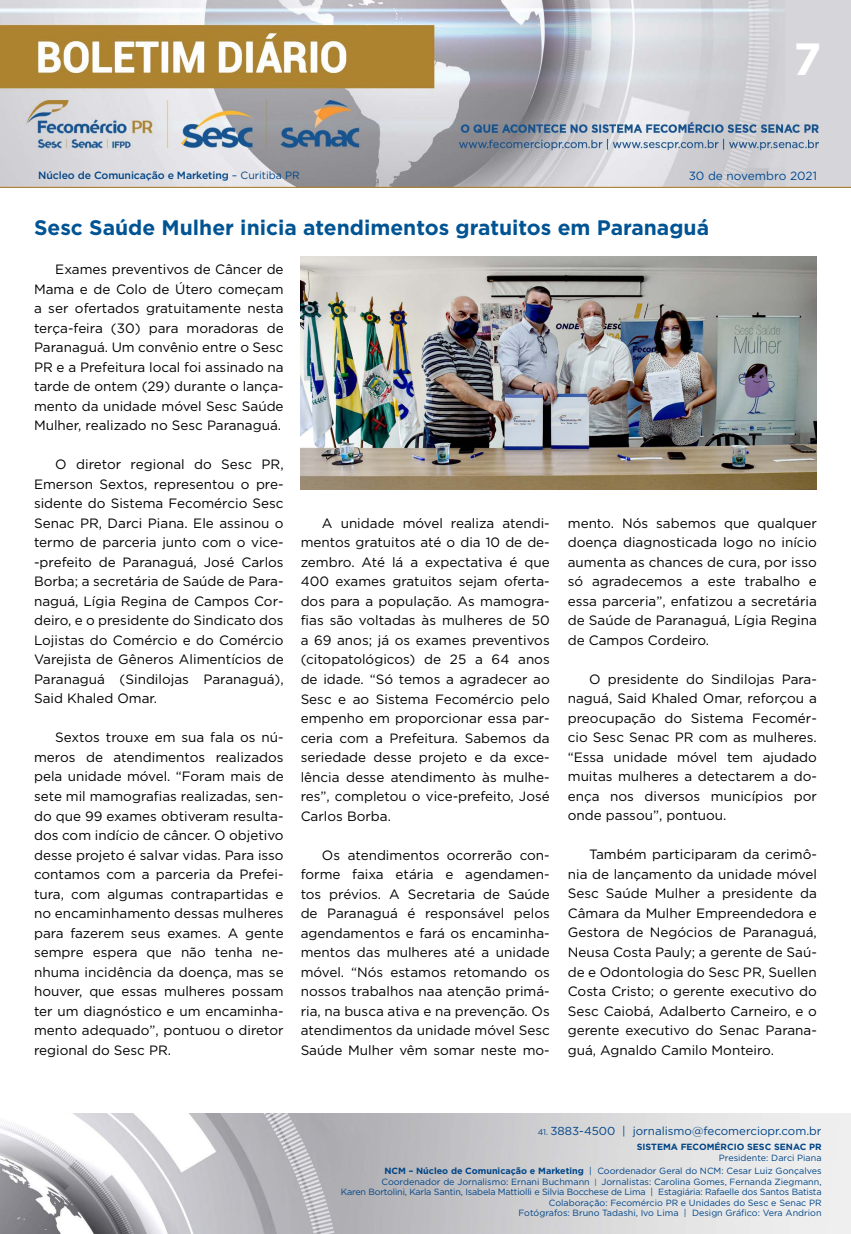
<style>
.page{position:relative;width:851px;height:1234px;background:#fff}
.page>*{position:absolute;margin:0;border:0;box-sizing:border-box;transform-origin:0 0}
.t1{font:700 45px "Gotham";color:#fff}
.t2{font:700 21px "Gotham";color:#005493}
.t3{font:13.5px/19.5px "Gotham";color:#000;text-align:justify}
.t4{font:11.85px "Gotham";color:#004a93}
.t5{font:11.55px "Gotham";color:#004587}
.t6{font:500 10.5px "Gotham";letter-spacing:-.01em;color:#004587}
.t7{font:9px/10.5px "Gotham";color:#004587;text-align:right}
.t8{font:700 9px "Gotham";color:#004587}
.s1{font-weight:400}
.s2{font-size:8.25px}
.s3{font-weight:700}
.s4{font-size:7.65px}
</style>
<div class="page">
<img style="left:0;top:0;width:850px;height:188px">
<img style="left:0;top:1113px;width:850px;height:120px">
<img style="left:300px;top:256px;width:516px;height:233px">
<h1 class="t1" style="left:793px;top:29px;width:29px">7</h1>
<p class="t6" style="left:38px;top:168px;width:263px">Núcleo de Comunicação e Marketing <span class="s1">– Curitiba PR</span></p>
<p class="t4" style="left:688px;top:168px;width:130px">30 de novembro 2021</p>
<h2 class="t2" style="left:34px;top:214px;width:676px">Sesc Saúde Mulher inicia atendimentos gratuitos em Paranaguá</h2>
<p class="t3" style="left:34px;top:259px;width:251px;text-indent:21px">Exames preventivos de Câncer de Mama e de Colo de Útero começam a ser ofertados gratuitamente nesta terça-feira (30) para moradoras de Paranaguá. Um convênio entre o Sesc PR e a Prefeitura local foi assinado na tarde de ontem (29) durante o lança&shy;mento da unidade móvel Sesc Saúde Mulher, realizado no Sesc Paranaguá.</p>
<p class="t3" style="left:34px;top:454px;width:251px;text-indent:21px">O diretor regional do Sesc PR, Emerson Sextos, representou o pre&shy;sidente do Sistema Fecomércio Sesc Senac PR, Darci Piana. Ele assinou o termo de parceria junto com o vice--prefeito de Paranaguá, José Carlos Borba; a secretária de Saúde de Para&shy;naguá, Lígia Regina de Campos Cor&shy;deiro, e o presidente do Sindicato dos Lojistas do Comércio e do Comércio Varejista de Gêneros Alimentícios de Paranaguá (Sindilojas Paranaguá), Said Khaled Omar.</p>
<p class="t3" style="left:34px;top:727px;width:251px;text-indent:21px">Sextos trouxe em sua fala os nú&shy;meros de atendimentos realizados pela unidade móvel. “Foram mais de sete mil mamografias realizadas, sen&shy;do que 99 exames obtiveram resulta&shy;dos com indício de câncer. O objetivo desse projeto é salvar vidas. Para isso contamos com a parceria da Prefei&shy;tura, com algumas contrapartidas e no encaminhamento dessas mulheres para fazerem seus exames. A gente sempre espera que não tenha ne&shy;nhuma incidência da doença, mas se houver, que essas mulheres possam ter um diagnóstico e um encaminha&shy;mento adequado”, pontuou o diretor regional do Sesc PR.</p>
<p class="t3" style="left:300px;top:513px;width:250px;text-indent:21px">A unidade móvel realiza atendi&shy;mentos gratuitos até o dia 10 de de&shy;zembro. Até lá a expectativa é que 400 exames gratuitos sejam oferta&shy;dos para a população. As mamogra&shy;fias são voltadas às mulheres de 50 a 69 anos; já os exames preventivos (citopatológicos) de 25 a 64 anos de idade. “Só temos a agradecer ao Sesc e ao Sistema Fecomércio pelo empenho em proporcionar essa par&shy;ceria com a Prefeitura. Sabemos da seriedade desse projeto e da exce&shy;lência desse atendimento às mulhe&shy;res”, completou o vice-prefeito, José Carlos Borba.</p>
<p class="t3" style="left:300px;top:844px;width:250px;text-indent:21px">Os atendimentos ocorrerão con&shy;forme faixa etária e agendamen&shy;tos prévios. A Secretaria de Saúde de Paranaguá é responsável pelos agendamentos e fará os encaminha&shy;mentos das mulheres até a unidade móvel. “Nós estamos retomando os nossos trabalhos naa atenção primá&shy;ria, na busca ativa e na prevenção. Os atendimentos da unidade móvel Sesc Saúde Mulher vêm somar neste mo-</p>
<p class="t3" style="left:567px;top:513px;width:250px">mento. Nós sabemos que qualquer doença diagnosticada logo no início aumenta as chances de cura, por isso só agradecemos a este trabalho e essa parceria”, enfatizou a secretária de Saúde de Paranaguá, Lígia Regina de Campos Cordeiro.</p>
<p class="t3" style="left:567px;top:669px;width:250px;text-indent:21px">O presidente do Sindilojas Para&shy;naguá, Said Khaled Omar, reforçou a preocupação do Sistema Fecomér&shy;cio Sesc Senac PR com as mulheres. “Essa unidade móvel tem ajudado muitas mulheres a detectarem a do&shy;ença nos diversos municípios por onde passou”, pontuou.</p>
<p class="t3" style="left:567px;top:844px;width:250px;text-indent:21px">Também participaram da cerimô&shy;nia de lançamento da unidade móvel Sesc Saúde Mulher a presidente da Câmara da Mulher Empreendedora e Gestora de Negócios de Paranaguá, Neusa Costa Pauly; a gerente de Saú&shy;de e Odontologia do Sesc PR, Suellen Costa Cristo; o gerente executivo do Sesc Caiobá, Adalberto Carneiro, e o gerente executivo do Senac Parana&shy;guá, Agnaldo Camilo Monteiro.</p>
<p class="t5" style="left:537px;top:1123px;width:285px"><span class="s2">41.</span> 3883-4500 | jornalismo@fecomerciopr.com.br</p>
<p class="t8" style="left:636px;top:1140px;width:186px">SISTEMA FECOMÉRCIO SESC SENAC PR</p>
<p class="t7" style="left:384px;top:1150px;width:438px;line-height:13.5px">Presidente: Darci Piana<br><span class="s3">NCM – Núcleo de Comunicação e Marketing</span> | Coordenador Geral do NCM: Cesar Luiz Gonçalves</p>
<p class="t7" style="left:341px;top:1175px;width:482px">Coordenador de Jornalismo: Ernani Buchmann <span class="s4">|</span> Jornalistas: Carolina Gomes, Fernanda Ziegmann,<br>Karen Bortolini, Karla Santin, Isabela Mattiolli e Silvia Bocchese de Lima | Estagiária: Rafaelle dos Santos Batista Colaboração: Fecomércio PR e Unidades do Sesc e Senac PR<br>Fotógrafos: Bruno Tadashi, Ivo Lima | Design Gráfico: Vera Andrion</p>
</div>
